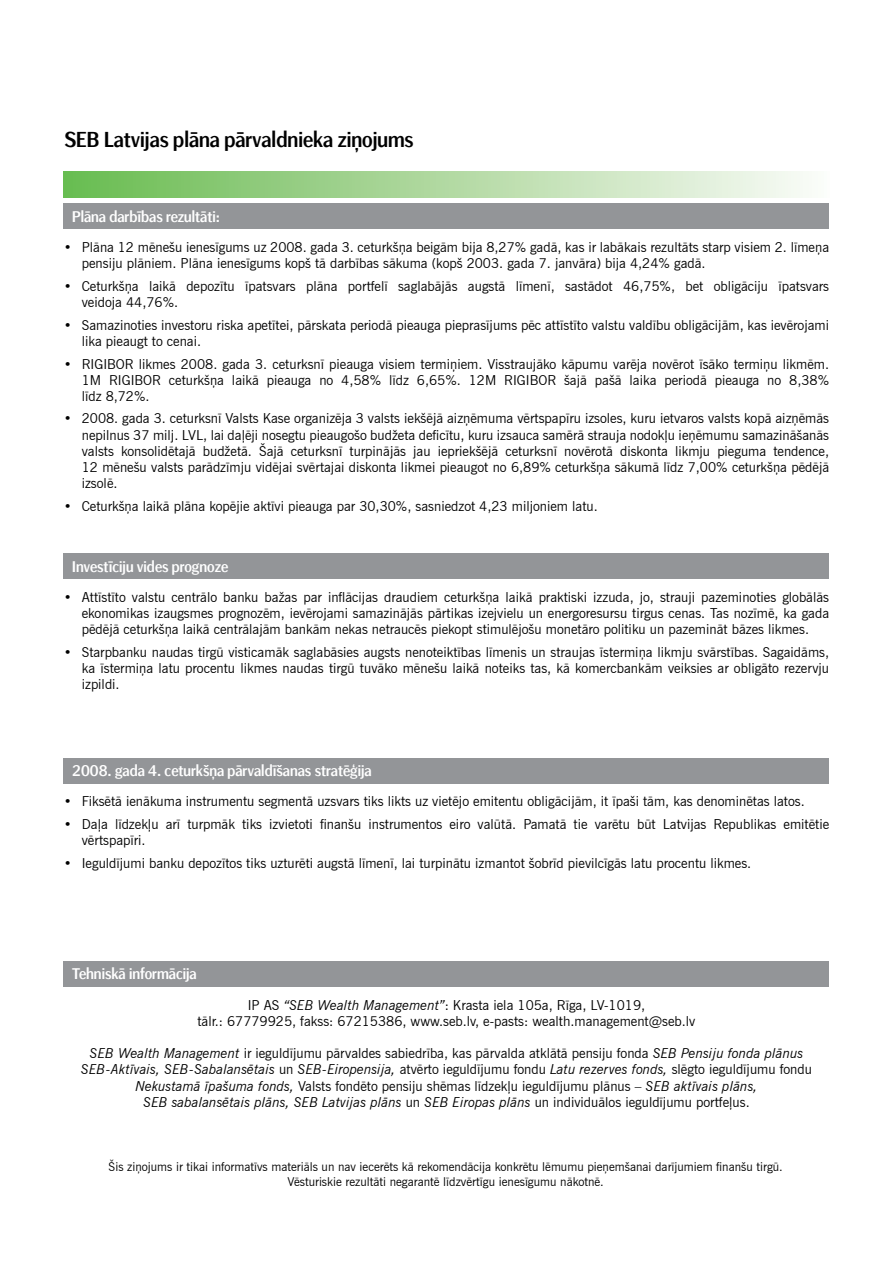
<style>
.page{position:relative;width:893px;height:1263px;background:#fff}
.page>*{position:absolute;margin:0;border:0;box-sizing:border-box;transform-origin:0 0}
.t1{font:21px "SEB Basic Pro";color:#000}
.t2{font:15px "SEB Basic Pro";color:#fff}
.t3{font:13.5px/16.2px "News Gothic TL";color:#000}
.t4{font:12px/14.4px "News Gothic TL";color:#000;text-align:center}
.s1{font-style:italic}
</style>
<div class="page">
<div style="left:64px;top:172px;width:765px;height:25px;background:linear-gradient(to right,#69ba50,#fbfbf8)"></div>
<div style="left:64px;top:204px;width:765px;height:25px;background:#939598"></div>
<div style="left:64px;top:553px;width:765px;height:26px;background:#939598"></div>
<div style="left:64px;top:758px;width:765px;height:25px;background:#939598"></div>
<div style="left:64px;top:961px;width:765px;height:25px;background:#939598"></div>
<h1 class="t1" style="left:64px;top:128px;width:351px">SEB Latvijas plāna pārvaldnieka ziņojums</h1>
<p class="t2" style="left:72px;top:208px;width:149px">Plāna darbības rezultāti:</p>
<p class="t3" style="left:82px;top:239px;width:749px;text-indent:-18px">• Plāna 12 mēnešu ienesīgums uz 2008. gada 3. ceturkšņa beigām bija 8,27% gadā, kas ir labākais rezultāts starp visiem 2. līmeņa pensiju plāniem. Plāna ienesīgums kopš tā darbības sākuma (kopš 2003. gada 7. janvāra) bija 4,24% gadā.</p>
<p class="t3" style="left:82px;top:278px;width:749px;text-indent:-18px">• Ceturkšņa laikā depozītu īpatsvars plāna portfelī saglabājās augstā līmenī, sastādot 46,75%, bet obligāciju īpatsvars veidoja 44,76%.</p>
<p class="t3" style="left:82px;top:317px;width:749px;text-indent:-18px">• Samazinoties investoru riska apetītei, pārskata periodā pieauga pieprasījums pēc attīstīto valstu valdību obligācijām, kas ievērojami lika pieaugt to cenai.</p>
<p class="t3" style="left:82px;top:355px;width:749px;text-align:justify;text-indent:-18px">• RIGIBOR likmes 2008. gada 3. ceturksnī pieauga visiem termiņiem. Visstraujāko kāpumu varēja novērot īsāko termiņu likmēm.<br>1M RIGIBOR ceturkšņa laikā pieauga no 4,58% līdz 6,65%. 12M RIGIBOR šajā pašā laika periodā pieauga no 8,38% līdz 8,72%.</p>
<p class="t3" style="left:82px;top:410px;width:749px;text-align:justify;text-indent:-18px">• 2008. gada 3. ceturksnī Valsts Kase organizēja 3 valsts iekšējā aizņēmuma vērtspapīru izsoles, kuru ietvaros valsts kopā aizņēmās nepilnus 37 milj. LVL, lai daļēji nosegtu pieaugošo budžeta deficītu, kuru izsauca samērā strauja nodokļu ieņēmumu samazināšanās valsts konsolidētajā budžetā. Šajā ceturksnī turpinājās jau iepriekšējā ceturksnī novērotā diskonta likmju pieguma tendence, 12 mēnešu valsts parādzīmju vidējai svērtajai diskonta likmei pieaugot no 6,89% ceturkšņa sākumā līdz 7,00% ceturkšņa pēdējā izsolē.</p>
<p class="t3" style="left:64px;top:498px;width:536px">• Ceturkšņa laikā plāna kopējie aktīvi pieauga par 30,30%, sasniedzot 4,23 miljoniem latu.</p>
<p class="t2" style="left:72px;top:557px;width:157px">Investīciju vides prognoze</p>
<p class="t3" style="left:82px;top:589px;width:749px;text-align:justify;text-indent:-18px">• Attīstīto valstu centrālo banku bažas par inflācijas draudiem ceturkšņa laikā praktiski izzuda, jo, strauji pazeminoties globālās ekonomikas izaugsmes prognozēm, ievērojami samazinājās pārtikas izejvielu un energoresursu tirgus cenas. Tas nozīmē, ka gada pēdējā ceturkšņa laikā centrālajām bankām nekas netraucēs piekopt stimulējošu monetāro politiku un pazemināt bāzes likmes.</p>
<p class="t3" style="left:82px;top:644px;width:749px;text-align:justify;text-indent:-18px">• Starpbanku naudas tirgū visticamāk saglabāsies augsts nenoteiktības līmenis un straujas īstermiņa likmju svārstības. Sagaidāms, ka īstermiņa latu procentu likmes naudas tirgū tuvāko mēnešu laikā noteiks tas, kā komercbankām veiksies ar obligāto rezervju izpildi.</p>
<p class="t2" style="left:72px;top:762px;width:301px">2008. gada 4. ceturkšņa pārvaldīšanas stratēģija</p>
<p class="t3" style="left:64px;top:793px;width:742px">• Fiksētā ienākuma instrumentu segmentā uzsvars tiks likts uz vietējo emitentu obligācijām, it īpaši tām, kas denominētas latos.</p>
<p class="t3" style="left:82px;top:816px;width:749px;text-indent:-18px">• Daļa līdzekļu arī turpmāk tiks izvietoti finanšu instrumentos eiro valūtā. Pamatā tie varētu būt Latvijas Republikas emitētie vērtspapīri.</p>
<p class="t3" style="left:64px;top:854px;width:689px">• Ieguldījumi banku depozītos tiks uzturēti augstā līmenī, lai turpinātu izmantot šobrīd pievilcīgās latu procentu likmes.</p>
<p class="t2" style="left:72px;top:965px;width:126px">Tehniskā informācija</p>
<p class="t3" style="left:197px;top:996px;width:499px;text-align:center">IP AS <span class="s1">“SEB Wealth Management”</span>: Krasta iela 105a, Rīga, LV-1019,<br>tālr.: 67779925, fakss: 67215386, www.seb.lv, e-pasts: wealth.management@seb.lv</p>
<p class="t3" style="left:81px;top:1045px;width:732px;text-align:center"><span class="s1">SEB Wealth Management</span> ir ieguldījumu pārvaldes sabiedrība, kas pārvalda atklātā pensiju fonda <span class="s1">SEB Pensiju fonda plānus SEB-Aktīvais, SEB-Sabalansētais</span> un <span class="s1">SEB-Eiropensija,</span> atvērto ieguldījumu fondu <span class="s1">Latu rezerves fonds,</span> slēgto ieguldījumu fondu <span class="s1">Nekustamā īpašuma fonds,</span> Valsts fondēto pensiju shēmas līdzekļu ieguldījumu plānus – <span class="s1">SEB aktīvais plāns,<br>SEB sabalansētais plāns, SEB Latvijas plāns</span> un <span class="s1">SEB Eiropas plāns</span> un individuālos ieguldījumu portfeļus.</p>
<p class="t4" style="left:109px;top:1159px;width:676px">Šis ziņojums ir tikai informatīvs materiāls un nav iecerēts kā rekomendācija konkrētu lēmumu pieņemšanai darījumiem finanšu tirgū.<br>Vēsturiskie rezultāti negarantē līdzvērtīgu ienesīgumu nākotnē.</p>
</div>
